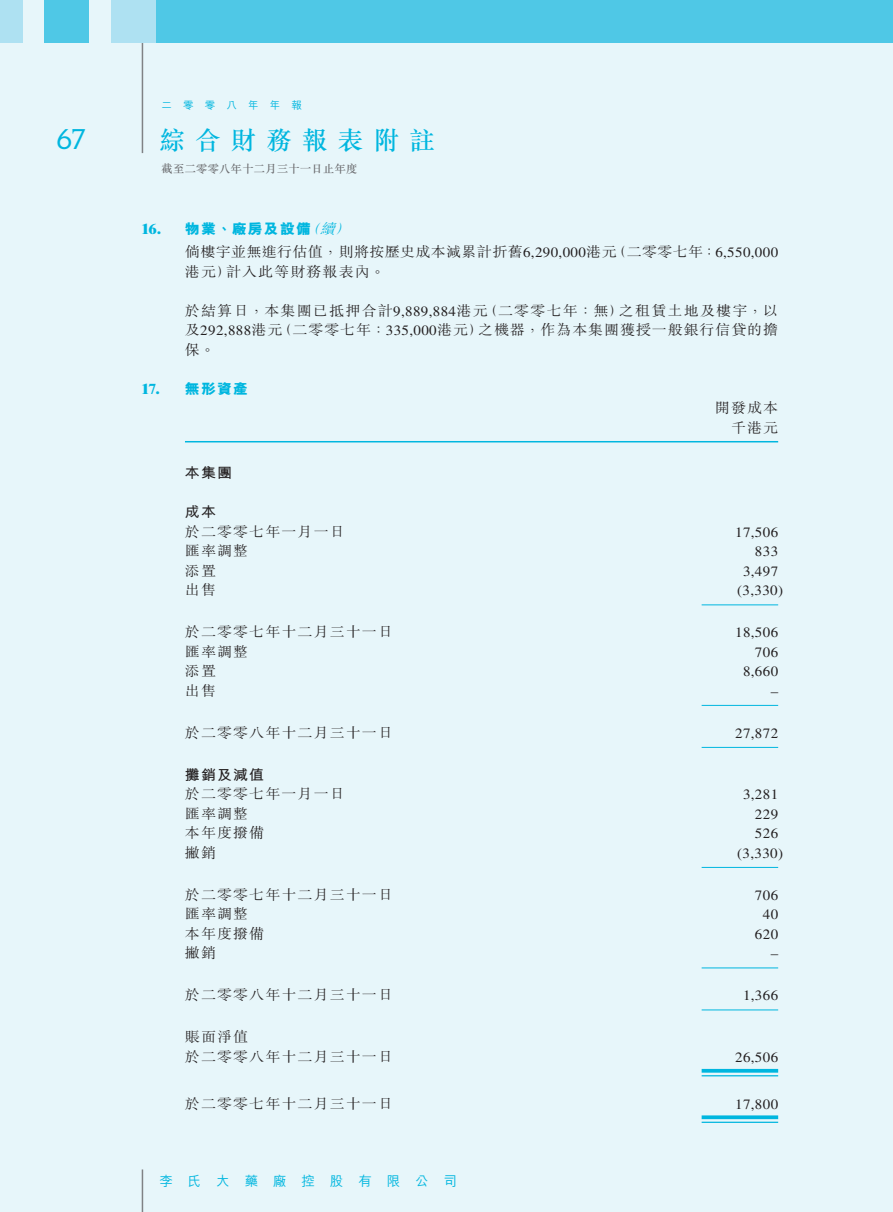
<style>
.page{position:relative;width:893px;height:1212px;background:#e7f6fa}
.page>*{position:absolute;margin:0;border:0;box-sizing:border-box;transform-origin:0 0}
.t1{font:25.5px "M Sung HK Medium B5 pc H";letter-spacing:.4em;color:#00b6df}
.t2{font:25.5px "Penumbra Serif Std";color:#00b6df}
.t3{font:14.25px/19.5px "M Sung HK Light B5 pc H";letter-spacing:.075em;color:#231f20;text-align:justify;scale:1.05 1}
.t4{font:14.25px "Times LT Std";letter-spacing:.025em;color:#231f20;scale:1.05 1}
.t5{font:14.25px/19.5px "M Sung HK Light B5 pc H";letter-spacing:.025em;color:#231f20;scale:1.05 1}
.t6{font:14.25px "M Hei HK Xbold B5 pc H";letter-spacing:.075em;color:#00b6df;scale:1.05 1}
.t7{font:14.25px "M Hei HK Bold B5 pc H";letter-spacing:.075em;color:#231f20;scale:1.05 1}
.t8{font:13.5px "M Hei HK Medium B5 pc H";letter-spacing:1.105em;color:#00b6df}
.t9{font:11.25px "M Sung HK Medium B5 pc H";letter-spacing:.025em;color:#6c6d70}
.t10{font:10.5px "M Hei HK Medium B5 pc H";letter-spacing:1.06em;color:#00b6df}
.s1{font-family:"Times LT Std";font-weight:800}
.s2{font-family:"M Sung HK Light B5 pc H";font-style:italic}
.s3{font-family:"Times LT Std"}
</style>
<div class="page">
<hr style="left:142px;top:0;width:1px;height:153px;background:#808285">
<div style="left:156px;top:0;width:737px;height:43px;background:#4fc8e6"></div>
<div style="left:112px;top:0;width:44px;height:43px;background:#aee1f2"></div>
<div style="left:45px;top:0;width:44px;height:43px;background:#4fc8e6"></div>
<div style="left:0;top:0;width:22px;height:43px;background:#aee1f2"></div>
<hr style="left:142px;top:1169px;width:1px;height:43px;background:#808285">
<hr style="left:185px;top:441px;width:593px;height:1px;background:#00b6df">
<hr style="left:702px;top:604px;width:76px;height:1px;background:#00b6df">
<hr style="left:702px;top:705px;width:76px;height:1px;background:#00b6df">
<hr style="left:702px;top:747px;width:76px;height:1px;background:#00b6df">
<hr style="left:702px;top:867px;width:76px;height:1px;background:#00b6df">
<hr style="left:702px;top:967px;width:76px;height:1px;background:#00b6df">
<hr style="left:702px;top:1009px;width:76px;height:1px;background:#00b6df">
<svg style="left:702px;top:1069px;width:76px;height:4px"></svg>
<hr style="left:702px;top:1075px;width:76px;height:1px;background:#00b6df">
<svg style="left:702px;top:1115px;width:76px;height:4px"></svg>
<hr style="left:702px;top:1122px;width:76px;height:1px;background:#00b6df">
<h1 class="t2" style="left:57px;top:125px;width:31px">67</h1>
<p class="t10" style="left:162px;top:101px;width:142px">二零零八年年報</p>
<h1 class="t1" style="left:159px;top:131px;width:277px">綜合財務報表附註</h1>
<p class="t9" style="left:162px;top:164px;width:197px">截至二零零八年十二月三十一日止年度</p>
<p class="t6" style="left:142px;top:223px;width:203px"><span class="s1">16.</span> 物業、廠房及設備<span class="s2">（續）</span></p>
<p class="t5" style="left:185px;top:244px;width:566px">倘樓宇並無進行估值，則將按歷史成本減累計折舊<span class="s3">6,290,000</span>港元（二零零七年：<span class="s3">6,550,000</span>港元）計入此等財務報表內。</p>
<p class="t3" style="left:185px;top:302px;width:566px">於結算日，本集團已抵押合計<span class="s3">9,889,884</span>港元（二零零七年：無）之租賃土地及樓宇，以及<span class="s3">292,888</span>港元（二零零七年：<span class="s3">335,000</span>港元）之機器，作為本集團獲授一般銀行信貸的擔保。</p>
<p class="t6" style="left:142px;top:383px;width:102px"><span class="s1">17.</span> 無形資產</p>
<p class="t3" style="left:715px;top:400px;width:62px;text-align:right">開發成本千港元</p>
<p class="t7" style="left:185px;top:468px;width:46px">本集團</p>
<p class="t7" style="left:185px;top:507px;width:31px">成本</p>
<p class="t3" style="left:185px;top:524px;width:154px">於二零零七年一月一日</p>
<p class="t4" style="left:735px;top:527px;width:42px">17,506</p>
<p class="t3" style="left:185px;top:543px;width:62px">匯率調整</p>
<p class="t4" style="left:755px;top:546px;width:24px">833</p>
<p class="t3" style="left:185px;top:563px;width:31px">添置</p>
<p class="t4" style="left:743px;top:566px;width:35px">3,497</p>
<p class="t3" style="left:185px;top:582px;width:31px">出售</p>
<p class="t4" style="left:737px;top:585px;width:45px">(3,330)</p>
<p class="t3" style="left:185px;top:624px;width:200px">於二零零七年十二月三十一日</p>
<p class="t4" style="left:735px;top:627px;width:42px">18,506</p>
<p class="t3" style="left:185px;top:644px;width:62px">匯率調整</p>
<p class="t4" style="left:755px;top:647px;width:24px">706</p>
<p class="t3" style="left:185px;top:663px;width:31px">添置</p>
<p class="t4" style="left:743px;top:666px;width:35px">8,660</p>
<p class="t3" style="left:185px;top:683px;width:31px">出售</p>
<p class="t4" style="left:771px;top:686px;width:9px">–</p>
<p class="t3" style="left:185px;top:725px;width:200px">於二零零八年十二月三十一日</p>
<p class="t4" style="left:735px;top:728px;width:42px">27,872</p>
<p class="t7" style="left:185px;top:769px;width:77px">攤銷及減值</p>
<p class="t3" style="left:185px;top:786px;width:154px">於二零零七年一月一日</p>
<p class="t4" style="left:743px;top:789px;width:35px">3,281</p>
<p class="t3" style="left:185px;top:806px;width:62px">匯率調整</p>
<p class="t4" style="left:755px;top:809px;width:24px">229</p>
<p class="t3" style="left:185px;top:825px;width:77px">本年度撥備</p>
<p class="t4" style="left:755px;top:828px;width:24px">526</p>
<p class="t3" style="left:185px;top:845px;width:31px">撇銷</p>
<p class="t4" style="left:737px;top:848px;width:45px">(3,330)</p>
<p class="t3" style="left:185px;top:887px;width:200px">於二零零七年十二月三十一日</p>
<p class="t4" style="left:755px;top:890px;width:24px">706</p>
<p class="t3" style="left:185px;top:906px;width:62px">匯率調整</p>
<p class="t4" style="left:763px;top:909px;width:16px">40</p>
<p class="t3" style="left:185px;top:926px;width:77px">本年度撥備</p>
<p class="t4" style="left:755px;top:929px;width:24px">620</p>
<p class="t3" style="left:185px;top:945px;width:31px">撇銷</p>
<p class="t4" style="left:771px;top:948px;width:9px">–</p>
<p class="t3" style="left:185px;top:987px;width:200px">於二零零八年十二月三十一日</p>
<p class="t4" style="left:743px;top:990px;width:35px">1,366</p>
<p class="t3" style="left:185px;top:1029px;width:200px">賬面淨值<br>於二零零八年十二月三十一日</p>
<p class="t4" style="left:735px;top:1052px;width:42px">26,506</p>
<p class="t3" style="left:185px;top:1095px;width:200px">於二零零七年十二月三十一日</p>
<p class="t4" style="left:735px;top:1098px;width:42px">17,800</p>
<p class="t8" style="left:159px;top:1175px;width:299px">李氏大藥廠控股有限公司</p>
</div>
